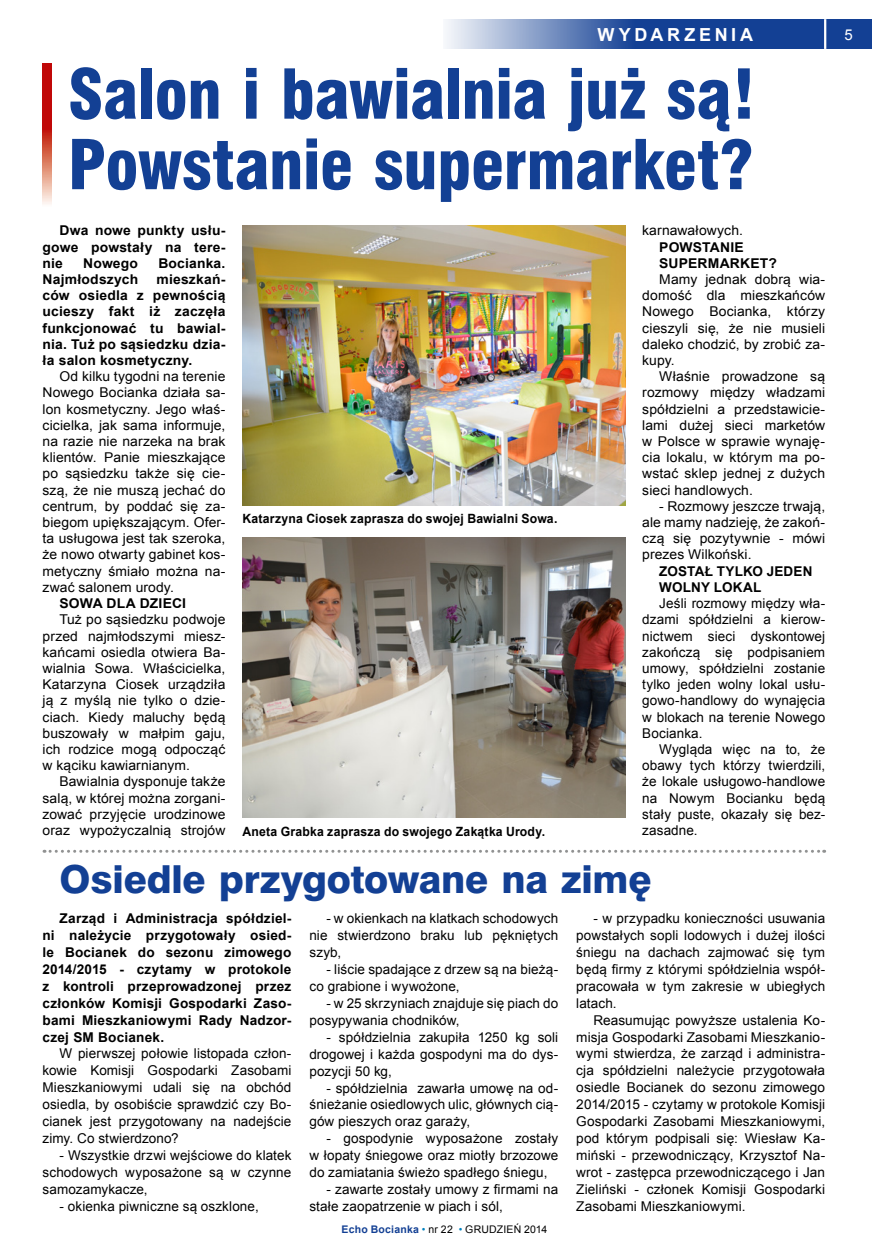
<style>
.page{position:relative;width:872px;height:1255px;background:#fff}
.page>*{position:absolute;margin:0;border:0;box-sizing:border-box;transform-origin:0 0}
.t1{font:63px/70.5px "Swis 721 Blk Cn PL";letter-spacing:-.01em;color:#134094}
.t2{font:36px "Swis 721 Hv PL";letter-spacing:-.005em;color:#134094}
.t3{font:700 18px "Arial";letter-spacing:.205em;color:#fff}
.t4{font:15px "Arial";color:#fff}
.t5{font:13.5px/16.2px "Arial";letter-spacing:.01em;color:#000;text-align:justify}
.t6{font:700 13.5px/16.2px "Arial";letter-spacing:.015em;color:#000;text-align:justify}
.t7{font:700 12.75px "Arial";letter-spacing:.015em;color:#000;scale:.96 1}
.t8{font:10.5px "Arial";letter-spacing:.01em;color:#000}
.s1{font-weight:700;color:#134094}
.s2{color:#0081bf}
</style>
<div class="page">
<svg style="left:446px;top:19px;width:426px;height:30px;background:#4568aa"></svg>
<hr style="left:824px;top:19px;width:2px;height:30px;background:#fff">
<svg style="left:44px;top:849px;width:780px;height:3px"></svg>
<img style="left:242px;top:225px;width:383px;height:280px">
<svg style="left:43px;top:64px;width:8px;height:140px"></svg>
<img style="left:242px;top:538px;width:383px;height:279px">
<h3 class="t3" style="left:597px;top:22px;width:157px">WYDARZENIA</h3>
<p class="t4" style="left:844px;top:25px;width:10px">5</p>
<h1 class="t1" style="left:68px;top:59px;width:688px">Salon i bawialnia już są!<br>Powstanie supermarket?</h1>
<p class="t6" style="left:43px;top:223px;width:184px;text-indent:17px">Dwa nowe punkty usłu&shy;gowe powstały na tere&shy;nie</p>
<p class="t5" style="left:642px;top:222px;width:102px">karnawałowych.</p>
<p class="t6" style="left:659px;top:239px;width:119px">POWSTANIE<br>SUPERMARKET?</p>
<p class="t5" style="left:642px;top:271px;width:184px;text-indent:17px">Mamy jednak dobrą wia&shy;domość dla mieszkańców Nowego Bocianka, którzy cieszyli się, że nie musieli daleko chodzić, by zrobić za&shy;kupy.</p>
<p class="t5" style="left:642px;top:368px;width:184px;text-indent:17px">Właśnie prowadzone są rozmowy między władzami spółdzielni a przedstawicie&shy;lami dużej sieci marketów w Polsce w sprawie wynaję&shy;cia lokalu, w którym ma po&shy;wstać sklep jednej z dużych sieci handlowych.</p>
<p class="t5" style="left:642px;top:498px;width:184px;text-indent:17px">- Rozmowy jeszcze trwają, ale mamy nadzieję, że zakoń&shy;czą się pozytywnie - mówi prezes Wilkoński.</p>
<p class="t6" style="left:659px;top:563px;width:155px">ZOSTAŁ TYLKO JEDEN<br>WOLNY LOKAL</p>
<p class="t5" style="left:642px;top:595px;width:184px;text-indent:17px">Jeśli rozmowy między wła&shy;dzami spółdzielni a kierow&shy;nictwem sieci dyskontowej zakończą się podpisaniem umowy, spółdzielni zostanie tylko jeden wolny lokal usłu&shy;gowo-handlowy do wynajęcia w blokach na terenie Nowego Bocianka.</p>
<p class="t5" style="left:642px;top:741px;width:184px;text-indent:17px">Wygląda więc na to, że obawy tych którzy twierdzili, że lokale usługowo-handlowe na Nowym Bocianku będą stały puste, okazały się bez&shy;zasadne.</p>
<p class="t6" style="left:83px;top:255px;width:56px">Nowego</p>
<p class="t6" style="left:158px;top:255px;width:69px">Bocianka.</p>
<p class="t6" style="left:43px;top:271px;width:97px">Najmłodszych</p>
<p class="t6" style="left:43px;top:271px;width:184px;text-indent:114px">mieszkań&shy;ców osiedla z pewnością ucieszy fakt iż zaczęła funkcjonować tu bawial&shy;nia. Tuż po sąsiedzku dzia&shy;ła salon kosmetyczny.</p>
<p class="t5" style="left:43px;top:368px;width:184px;text-indent:17px">Od kilku tygodni na terenie Nowego Bocianka działa sa&shy;lon kosmetyczny. Jego właś&shy;cicielka, jak sama informuje, na razie nie narzeka na brak klientów. Panie mieszkające po sąsiedzku także się cie&shy;szą, że nie muszą jechać do centrum, by poddać się za&shy;biegom upiększającym. Ofer&shy;ta usługowa jest tak szeroka, że nowo otwarty gabinet kos&shy;metyczny śmiało można na&shy;zwać salonem urody.</p>
<p class="t6" style="left:60px;top:595px;width:128px">SOWA DLA DZIECI</p>
<p class="t5" style="left:43px;top:611px;width:184px;text-indent:17px">Tuż po sąsiedzku podwoje przed najmłodszymi miesz&shy;kańcami osiedla otwiera Ba&shy;wialnia Sowa. Właścicielka, Katarzyna Ciosek urządziła ją z myślą nie tylko o dzie&shy;ciach. Kiedy maluchy będą buszowały w małpim gaju, ich rodzice mogą odpocząć w kąciku kawiarnianym.</p>
<p class="t5" style="left:43px;top:773px;width:184px;text-indent:17px">Bawialnia dysponuje także salą, w której można zorgani&shy;zować przyjęcie urodzinowe oraz wypożyczalnią strojów</p>
<p class="t7" style="left:242px;top:510px;width:329px">Katarzyna Ciosek zaprasza do swojej Bawialni Sowa.</p>
<p class="t7" style="left:242px;top:822px;width:317px">Aneta Grabka zaprasza do swojego Zakątka Urody.</p>
<h2 class="t2" style="left:60px;top:855px;width:593px">Osiedle przygotowane na zimę</h2>
<p class="t6" style="left:43px;top:910px;width:250px;line-height:17px;text-indent:17px">Zarząd i Administracja spółdziel&shy;ni należycie przygotowały osied&shy;le Bocianek do sezonu zimowego 2014/2015 - czytamy w protokole z kontroli przeprowadzonej przez członków Komisji Gospodarki Zaso&shy;bami Mieszkaniowymi Rady Nadzor&shy;czej SM Bocianek.</p>
<p class="t5" style="left:43px;top:1045px;width:250px;line-height:17px;text-indent:17px">W pierwszej połowie listopada człon&shy;kowie Komisji Gospodarki Zasobami Mieszkaniowymi udali się na obchód osiedla, by osobiście sprawdzić czy Bo&shy;cianek jest przygotowany na nadejście zimy. Co stwierdzono?</p>
<p class="t5" style="left:43px;top:1147px;width:250px;line-height:17px;text-indent:17px">- Wszystkie drzwi wejściowe do klatek schodowych wyposażone są w czynne samozamykacze,</p>
<p class="t5" style="left:60px;top:1198px;width:201px">- okienka piwniczne są oszklone,</p>
<p class="t5" style="left:309px;top:909px;width:250px;line-height:17px;text-indent:17px">- w okienkach na klatkach schodowych nie stwierdzono braku lub pękniętych szyb,</p>
<p class="t5" style="left:309px;top:960px;width:250px;line-height:17px;text-indent:17px">- liście spadające z drzew są na bieżą&shy;co grabione i wywożone,</p>
<p class="t5" style="left:309px;top:994px;width:250px;line-height:17px;text-indent:17px">- w 25 skrzyniach znajduje się piach do posypywania chodników,</p>
<p class="t5" style="left:309px;top:1028px;width:250px;line-height:17px;text-indent:17px">- spółdzielnia zakupiła 1250 kg soli drogowej i każda gospodyni ma do dys&shy;pozycji 50 kg,</p>
<p class="t5" style="left:309px;top:1079px;width:250px;line-height:17px;text-indent:17px">- spółdzielnia zawarła umowę na od&shy;śnieżanie osiedlowych ulic, głównych cią&shy;gów pieszych oraz garaży,</p>
<p class="t5" style="left:309px;top:1130px;width:250px;line-height:17px;text-indent:17px">- gospodynie wyposażone zostały w łopaty śniegowe oraz miotły brzozowe do zamiatania świeżo spadłego śniegu,</p>
<p class="t5" style="left:309px;top:1181px;width:250px;line-height:17px;text-indent:17px">- zawarte zostały umowy z firmami na stałe zaopatrzenie w piach i sól,</p>
<p class="t5" style="left:576px;top:909px;width:250px;line-height:17px;text-indent:17px">- w przypadku konieczności usuwania powstałych sopli lodowych i dużej ilości śniegu na dachach zajmować się tym będą firmy z którymi spółdzielnia współ&shy;pracowała w tym zakresie w ubiegłych latach.</p>
<p class="t5" style="left:576px;top:1011px;width:250px;line-height:17px;text-indent:17px">Reasumując powyższe ustalenia Ko&shy;misja Gospodarki Zasobami Mieszkanio&shy;wymi stwierdza, że zarząd i administra&shy;cja spółdzielni należycie przygotowała osiedle Bocianek do sezonu zimowego 2014/2015 - czytamy w protokole Komisji Gospodarki Zasobami Mieszkaniowymi, pod którym podpisali się: Wiesław Ka&shy;miński - przewodniczący, Krzysztof Na&shy;wrot - zastępca przewodniczącego i Jan Zieliński - członek Komisji Gospodarki Zasobami Mieszkaniowymi.</p>
<p class="t8" style="left:341px;top:1222px;width:207px"><span class="s1">Echo Bocianka</span> <span class="s2">•</span> nr 22 <span class="s2">•</span> GRUDZIEŃ 2014</p>
</div>
